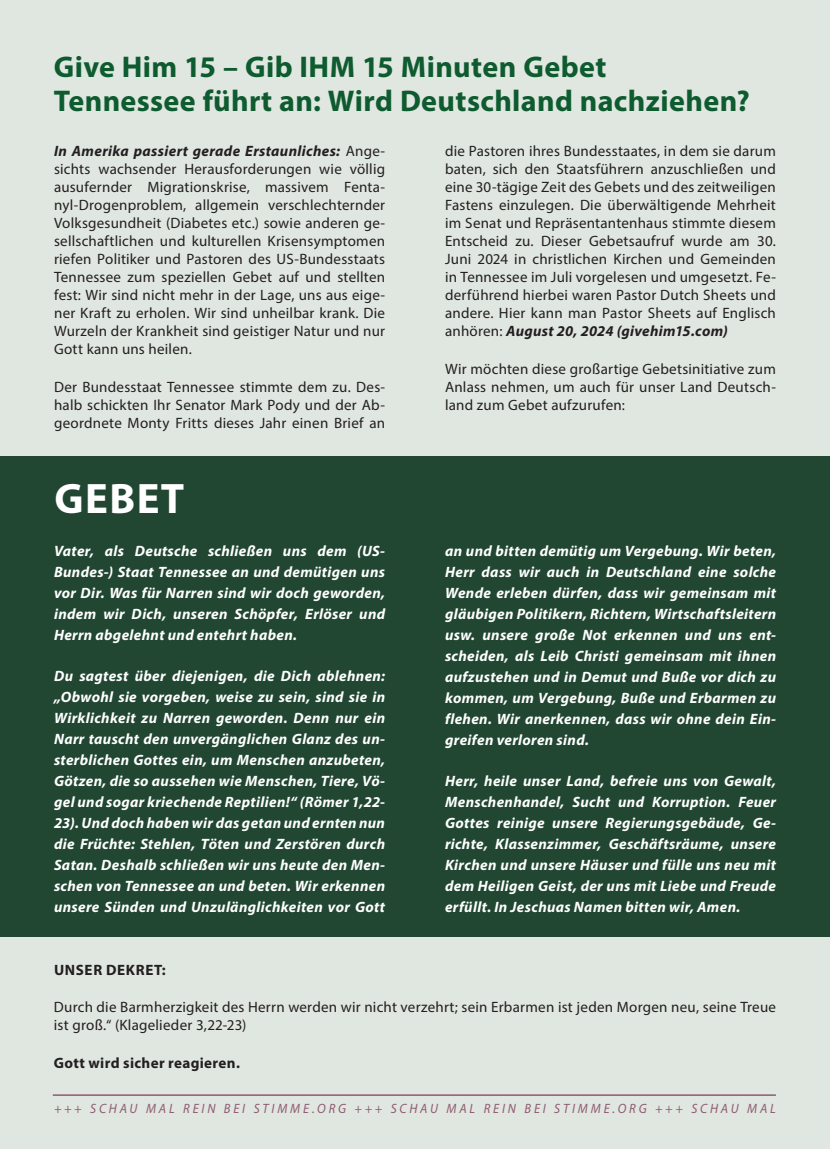
<style>
.page{position:relative;width:830px;height:1149px;background:#fff}
.page>*{position:absolute;margin:0;border:0;box-sizing:border-box;transform-origin:0 0}
.t1{font:700 42.75px "Myriad Pro";letter-spacing:.035em;color:#fff}
.t2{font:700 30px/34px "Myriad Pro";letter-spacing:.01em;color:#0d5b2f}
.t3{font:italic 700 15px/21px "Myriad Pro";letter-spacing:.025em;color:#fff;text-align:justify}
.t4{font:15px/18px "Myriad Pro";letter-spacing:.015em;color:#231f20;text-align:justify}
.t5{font:700 15px "Myriad Pro";letter-spacing:.025em;color:#231f20}
.t6{font:700 15px "Myriad Pro";letter-spacing:.045em;color:#231f20}
.t7{font:italic 13.5px "Myriad Pro";letter-spacing:.22em;color:#8f5b72;scale:.95 1}
.s1{font-weight:700;font-style:italic}
</style>
<div class="page">
<div style="left:0;top:0;width:829px;height:1148px;background:#e0e6e0"></div>
<hr style="left:53px;top:1093px;width:722px;height:2px;background:#8f5b72">
<div style="left:0;top:456px;width:829px;height:480px;background:#214732"></div>
<h2 class="t2" style="left:54px;top:50px;width:697px">Give Him 15 – Gib IHM 15 Minuten Gebet<br>Tennessee führt an: Wird Deutschland nachziehen?</h2>
<p class="t4" style="left:54px;top:143px;width:332px"><span class="s1">In Amerika passiert gerade Erstaunliches:</span> Ange&shy;sichts wachsender Herausforderungen wie völlig ausufernder Migrationskrise, massivem Fenta&shy;nyl-Drogenproblem, allgemein verschlechternder Volksgesundheit (Diabetes etc.) sowie anderen ge&shy;sellschaftlichen und kulturellen Krisensymptomen riefen Politiker und Pastoren des US-Bundesstaats Tennessee zum speziellen Gebet auf und stellten fest: Wir sind nicht mehr in der Lage, uns aus eige&shy;ner Kraft zu erholen. Wir sind unheilbar krank. Die Wurzeln der Krankheit sind geistiger Natur und nur Gott kann uns heilen.</p>
<p class="t4" style="left:54px;top:378px;width:332px">Der Bundesstaat Tennessee stimmte dem zu. Des&shy;halb schickten Ihr Senator Mark Pody und der Ab&shy;geordnete Monty Fritts dieses Jahr einen Brief an</p>
<h1 class="t1" style="left:54px;top:476px;width:131px">GEBET</h1>
<p class="t3" style="left:54px;top:541px;width:332px">Vater, als Deutsche schließen uns dem (US-Bundes-) Staat Tennessee an und demütigen uns vor Dir. Was für Narren sind wir doch geworden, indem wir Dich, unseren Schöpfer, Erlöser und Herrn abgelehnt und entehrt haben.</p>
<p class="t3" style="left:54px;top:666px;width:332px">Du sagtest über diejenigen, die Dich ablehnen: „Obwohl sie vorgeben, weise zu sein, sind sie in Wirklichkeit zu Narren geworden. Denn nur ein Narr tauscht den unvergänglichen Glanz des un&shy;sterblichen Gottes ein, um Menschen anzubeten, Götzen, die so aussehen wie Menschen, Tiere, Vö&shy;gel und sogar kriechende Reptilien!“ (Römer 1,22- 23). Und doch haben wir das getan und ernten nun die Früchte: Stehlen, Töten und Zerstören durch Satan. Deshalb schließen wir uns heute den Men&shy;schen von Tennessee an und beten. Wir erkennen unsere Sünden und Unzulänglichkeiten vor Gott</p>
<p class="t4" style="left:445px;top:143px;width:332px">die Pastoren ihres Bundesstaates, in dem sie darum baten, sich den Staatsführern anzuschließen und eine 30-tägige Zeit des Gebets und des zeitweiligen Fastens einzulegen. Die überwältigende Mehrheit im Senat und Repräsentantenhaus stimmte diesem Entscheid zu. Dieser Gebetsaufruf wurde am 30.<br>Juni 2024 in christlichen Kirchen und Gemeinden in Tennessee im Juli vorgelesen und umgesetzt. Fe&shy;derführend hierbei waren Pastor Dutch Sheets und andere. Hier kann man Pastor Sheets auf Englisch anhören: <span class="s1">August 20, 2024 (givehim15.com)</span></p>
<p class="t4" style="left:445px;top:360px;width:332px">Wir möchten diese großartige Gebetsinitiative zum Anlass nehmen, um auch für unser Land Deutsch&shy;land zum Gebet aufzurufen:</p>
<p class="t3" style="left:445px;top:541px;width:332px">an und bitten demütig um Vergebung. Wir beten, Herr dass wir auch in Deutschland eine solche Wende erleben dürfen, dass wir gemeinsam mit gläubigen Politikern, Richtern, Wirtschaftsleitern usw. unsere große Not erkennen und uns ent&shy;scheiden, als Leib Christi gemeinsam mit ihnen aufzustehen und in Demut und Buße vor dich zu kommen, um Vergebung, Buße und Erbarmen zu flehen. Wir anerkennen, dass wir ohne dein Ein&shy;greifen verloren sind.</p>
<p class="t3" style="left:445px;top:771px;width:332px">Herr, heile unser Land, befreie uns von Gewalt, Menschenhandel, Sucht und Korruption. Feuer Gottes reinige unsere Regierungsgebäude, Ge&shy;richte, Klassenzimmer, Geschäftsräume, unsere Kirchen und unsere Häuser und fülle uns neu mit dem Heiligen Geist, der uns mit Liebe und Freude erfüllt. In Jeschuas Namen bitten wir, Amen.</p>
<p class="t6" style="left:54px;top:961px;width:113px">UNSER DEKRET:</p>
<p class="t4" style="left:54px;top:998px;width:723px">Durch die Barmherzigkeit des Herrn werden wir nicht verzehrt; sein Erbarmen ist jeden Morgen neu, seine Treue ist groß.“ (Klagelieder 3,22-23)</p>
<p class="t5" style="left:54px;top:1054px;width:187px">Gott wird sicher reagieren.</p>
<p class="t7" style="left:54px;top:1103px;width:760px">+++ SCHAU MAL REIN BEI STIMME.ORG +++ SCHAU MAL REIN BEI STIMME.ORG +++ SCHAU MAL</p>
</div>
